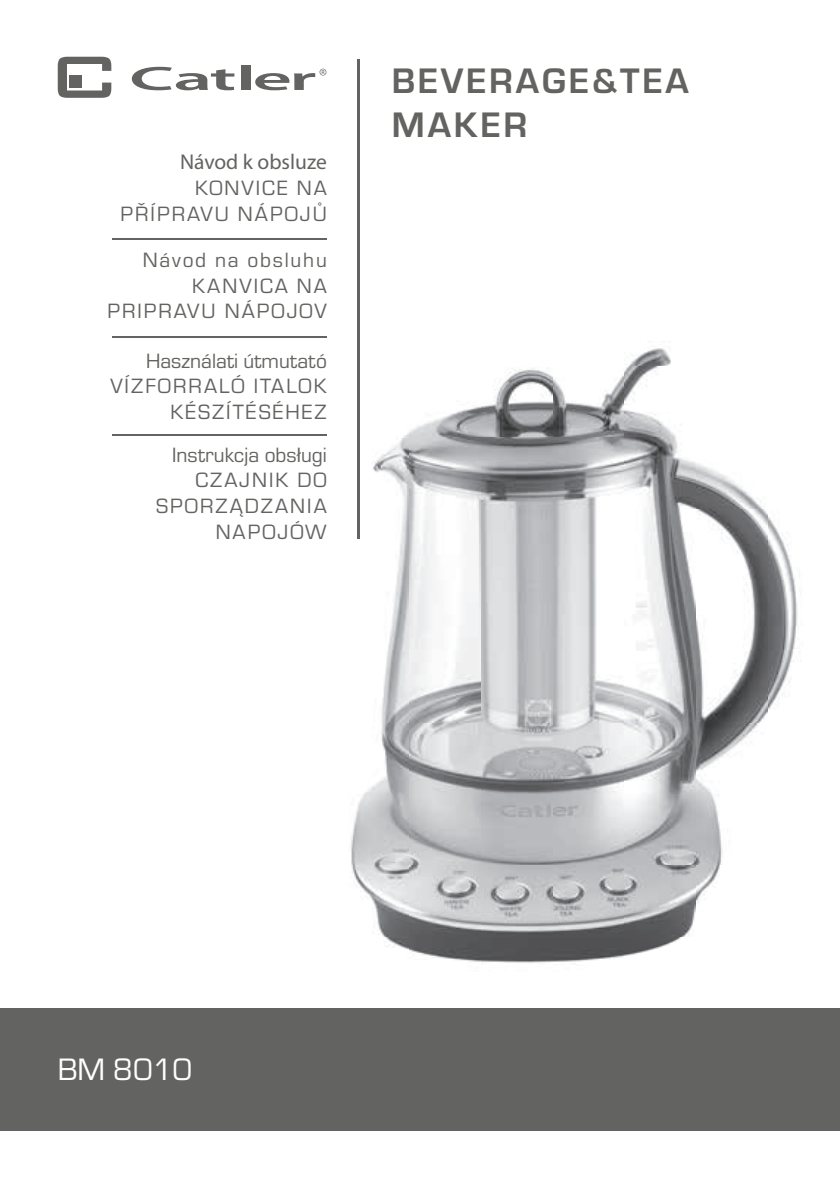
<style>
.page{position:relative;width:840px;height:1191px;background:#fff}
.page>*{position:absolute;margin:0;border:0;box-sizing:border-box;transform-origin:0 0}
.t1{font:700 36.8px/44px "Eurostile TOT";letter-spacing:.08em;color:#636361}
.t2{font:32.2px "Eurostile TOT";color:#fff}
.t3{font:21.4px/25.8px "Eurostile TOT";letter-spacing:.095em;color:#636361;text-align:right}
.t4{font:21.4px "Myriad Pro";color:#636361}
</style>
<div class="page">
<div style="left:0;top:1008px;width:839px;height:122px;background:#636361"></div>
<svg style="left:132px;top:67px;width:102px;height:23px"></svg>
<div style="left:241px;top:66px;width:9px;height:24px;background:#636361"></div>
<svg style="left:58px;top:57px;width:53px;height:41px"></svg>
<div style="left:70px;top:75px;width:12px;height:13px;background:#636361"></div>
<svg style="left:255px;top:69px;width:71px;height:21px"></svg>
<hr style="left:357px;top:59px;width:2px;height:480px;background:#636361">
<img style="left:266px;top:295px;width:532px;height:668px">
<img style="left:357px;top:295px;width:2px;height:244px">
<hr style="left:112px;top:239px;width:215px;height:1px;background:#636361">
<hr style="left:112px;top:337px;width:215px;height:1px;background:#636361">
<hr style="left:112px;top:434px;width:215px;height:1px;background:#636361">
<p class="t4" style="left:180px;top:149px;width:148px">Návod k obsluze</p>
<p class="t3" style="left:120px;top:175px;width:207px">KONVICE NA<br>PŘÍPRAVU NÁPOJŮ</p>
<p class="t3" style="left:107px;top:247px;width:221px">Návod na obsluhu<br>KANVICA NA<br>PRIPRAVU NÁPOJOV</p>
<p class="t3" style="left:110px;top:348px;width:218px">Használati útmutató<br>VÍZFORRALÓ ITALOK<br>KÉSZÍTÉSÉHEZ</p>
<p class="t3" style="left:156px;top:442px;width:172px">Instrukcja obsługi<br>CZAJNIK DO<br>SPORZĄDZANIA<br>NAPOJÓW</p>
<h1 class="t1" style="left:391px;top:60px;width:298px">BEVERAGE&amp;TEA<br>MAKER</h1>
<h2 class="t2" style="left:58px;top:1052px;width:136px">BM 8010</h2>
</div>
